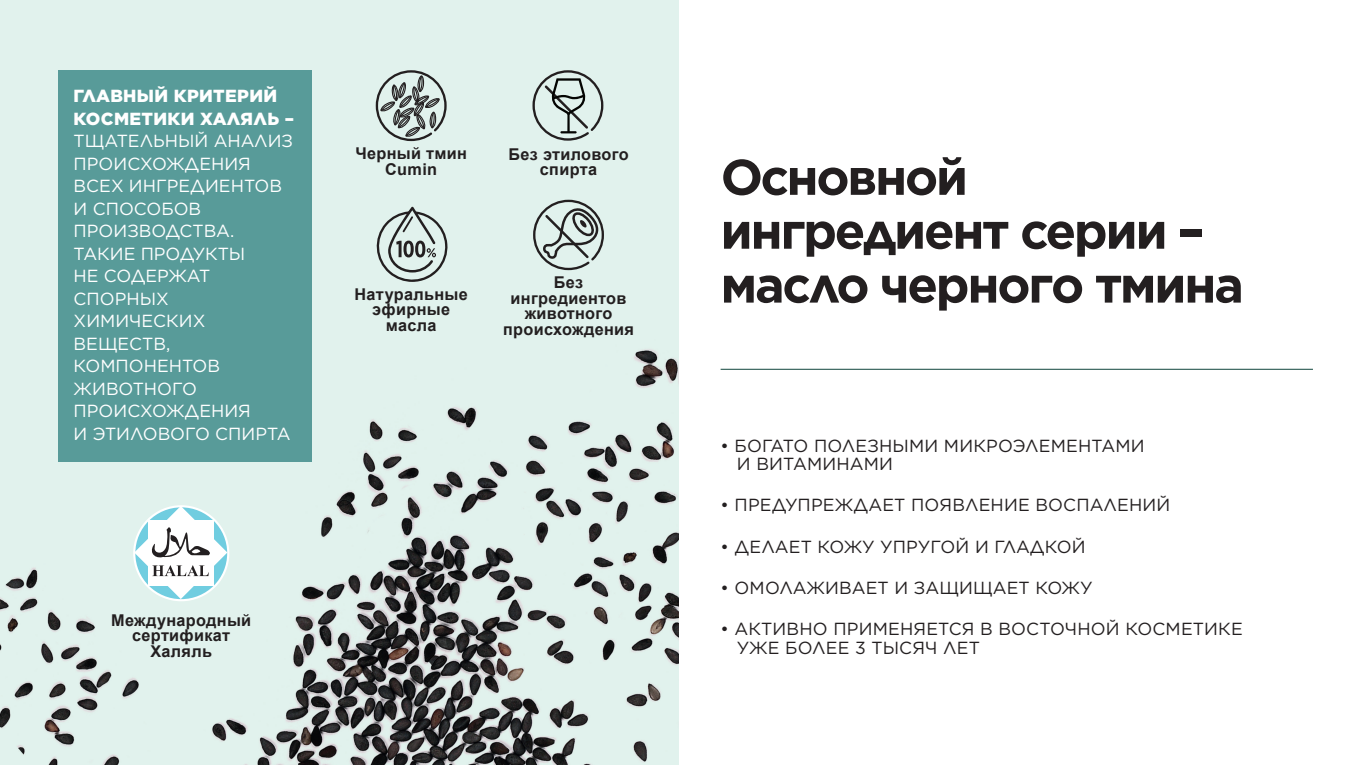
<style>
.page{position:relative;width:1358px;height:765px;background:#fff}
.page>*{position:absolute;margin:0;border:0;box-sizing:border-box;transform-origin:0 0}
.Название{font:700 50px/53.9px "Gotham";letter-spacing:-.045em;color:#231f20}
.t1{font:17.5px/22.5px "Gotham";color:#fff}
.t2{font:17.5px/18.8px "Gotham";letter-spacing:.01em;color:#231f20}
.t3{font:700 16.25px/15.5px "Arial";letter-spacing:.02em;color:#231f20;text-align:center}
.s1{font-weight:900}
</style>
<div class="page">
<img style="left:0;top:0;width:679px;height:765px">
<svg style="left:372px;top:207px;width:76px;height:76px;background:#b9c6c2"></svg>
<svg style="left:375px;top:70px;width:71px;height:71px;background:#a9b4b1"></svg>
<svg style="left:532px;top:70px;width:71px;height:71px;background:#b8c5c1"></svg>
<svg style="left:533px;top:200px;width:71px;height:70px;background:#b2beba"></svg>
<svg style="left:134px;top:506px;width:93px;height:93px"></svg>
<div style="left:133px;top:505px;width:96px;height:96px;border:2px solid #fff;border-radius:50%"></div>
<hr style="left:720px;top:369px;width:592px;height:1px;background:#10463c">
<div style="left:58px;top:70px;width:254px;height:392px;background:#589b99"></div>
<p class="t1" style="left:74px;top:85px;width:222px"><span class="s1">ГЛАВНЫЙ КРИТЕРИЙ<br>КОСМЕТИКИ ХАЛЯЛЬ –<br></span>ТЩАТЕЛЬНЫЙ АНАЛИЗ<br>ПРОИСХОЖДЕНИЯ<br>ВСЕХ ИНГРЕДИЕНТОВ<br>И СПОСОБОВ<br>ПРОИЗВОДСТВА.<br>ТАКИЕ ПРОДУКТЫ<br>НЕ СОДЕРЖАТ<br>СПОРНЫХ<br>ХИМИЧЕСКИХ<br>ВЕЩЕСТВ,<br>КОМПОНЕНТОВ<br>ЖИВОТНОГО<br>ПРОИСХОЖДЕНИЯ<br>И ЭТИЛОВОГО СПИРТА</p>
<p class="t3" style="left:355px;top:146px;width:113px">Черный тмин<br>Cumin</p>
<p class="t3" style="left:508px;top:147px;width:122px">Без этилового спирта</p>
<p class="t3" style="left:354px;top:287px;width:115px">Натуральные эфирные масла</p>
<p class="t3" style="left:503px;top:275px;width:132px">Без ингредиентов животного происхождения</p>
<p class="t3" style="left:111px;top:613px;width:141px">Международный сертификат<br>Халяль</p>
<p class="Название" style="left:720px;top:150px;width:524px">Основной ингредиент серии – масло черного тмина</p>
<p class="t2" style="left:736px;top:436px;width:409px;text-indent:-16px">• БОГАТО ПОЛЕЗНЫМИ МИКРОЭЛЕМЕНТАМИ<br>И ВИТАМИНАМИ</p>
<p class="t2" style="left:720px;top:495px;width:451px">• ПРЕДУПРЕЖДАЕТ ПОЯВЛЕНИЕ ВОСПАЛЕНИЙ</p>
<p class="t2" style="left:720px;top:537px;width:366px">• ДЕЛАЕТ КОЖУ УПРУГОЙ И ГЛАДКОЙ</p>
<p class="t2" style="left:720px;top:578px;width:373px">• ОМОЛАЖИВАЕТ И ЗАЩИЩАЕТ КОЖУ</p>
<p class="t2" style="left:736px;top:619px;width:507px;text-indent:-16px">• АКТИВНО ПРИМЕНЯЕТСЯ В ВОСТОЧНОЙ КОСМЕТИКЕ<br>УЖЕ БОЛЕЕ 3 ТЫСЯЧ ЛЕТ</p>
</div>
